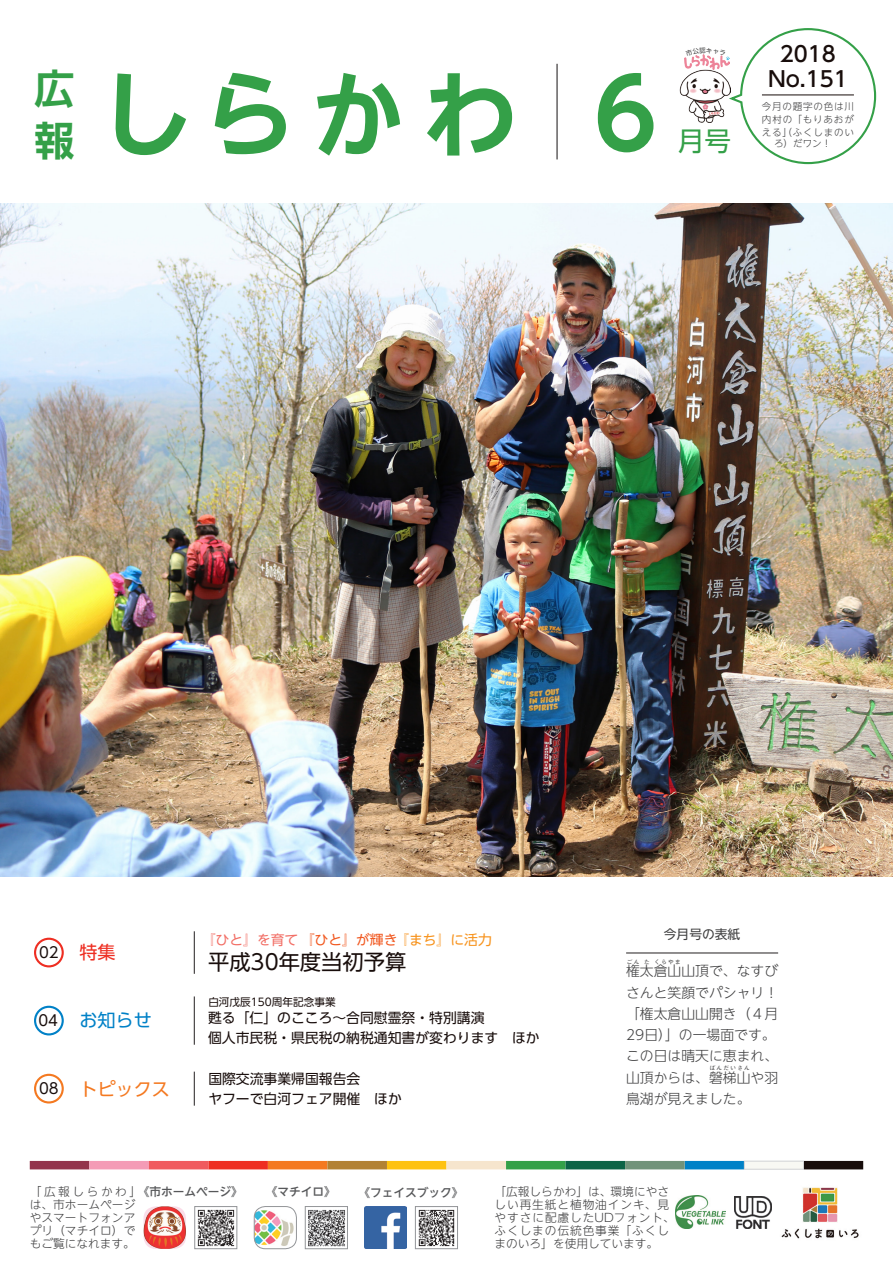
<style>
.page{position:relative;width:893px;height:1263px;background:#fff}
.page>*{position:absolute;margin:0;border:0;box-sizing:border-box;transform-origin:0 0}
.t1{font:700 95.7px "UD Shin Go NT Pro De";color:#34a048}
.t2{font:700 40.35px/52.5px "UD Shin Go NT Pro De";color:#34a048}
.t3{font:26.55px "UD Shin Go Pro";color:#34a048}
.t4{font:21.3px "UD Shin Go Pro";color:#180d0b}
.t5{font:500 21.3px/25.5px "UD Shin Go NT Pro";color:#180d0b;text-align:center}
.t6{font:18px "UD Shin Go Pro";color:#f47921}
.t7{font:18px "UD Shin Go Pro";color:#0081c7}
.t8{font:18px "UD Shin Go Pro";color:#ee2e22}
.t9{font:14.85px "UD Shin Go Pro";color:#180d0b}
.t10{font:300 13.8px/21.3px "UD Shin Go NT Pro";color:#3e3e3f}
.t11{font:13.8px/20.2px "UD Shin Go Pro";color:#180d0b}
.t12{font:13.8px "UD Shin Go NT Pro";color:#f26f66}
.t13{font:13.8px "UD Shin Go NT Pro";color:#f7931d}
.t14{font:12.75px "UD Shin Go NT Pro";color:#3e3e3f}
.t15{font:300 11.7px/12.8px "UD Shin Go NT Pro";letter-spacing:.005em;color:#3e3e3f}
.t16{font:300 11.7px/12.8px "UD Shin Go NT Pro";letter-spacing:.075em;color:#3e3e3f}
.t17{font:500 11.7px "UD Shin Go NT Pro";color:#57585a}
.t18{font:10.65px "UD Shin Go Pro";color:#180d0b}
.t19{font:300 9.6px/12.8px "UD Shin Go NT Pro";letter-spacing:.075em;color:#3e3e3f;text-align:justify}
.t20{font:300 5.55px "UD Shin Go NT Pro";letter-spacing:.25em;color:#3e3e3f}
.s1{color:#f15921}
.s2{font-weight:500;color:#57585a}
</style>
<div class="page">
<img style="left:0;top:203px;width:893px;height:673px">
<img style="left:676px;top:1196px;width:49px;height:33px">
<img style="left:735px;top:1196px;width:37px;height:33px">
<img style="left:781px;top:1187px;width:78px;height:52px">
<img style="left:308px;top:1210px;width:37px;height:37px">
<div style="left:305px;top:1206px;width:43px;height:43px;border:1px solid #939598"></div>
<img style="left:254px;top:1207px;width:42px;height:42px">
<div style="left:254px;top:1206px;width:43px;height:43px;border:1px solid #939598;border-radius:11px"></div>
<img style="left:197px;top:1209px;width:38px;height:38px">
<div style="left:195px;top:1206px;width:42px;height:43px;border:1px solid #939598"></div>
<svg style="left:144px;top:1206px;width:42px;height:43px"></svg>
<img style="left:144px;top:1206px;width:18px;height:32px">
<img style="left:418px;top:1209px;width:37px;height:38px">
<div style="left:415px;top:1206px;width:43px;height:43px;border:1px solid #939598"></div>
<img style="left:364px;top:1206px;width:43px;height:43px">
<div style="left:34px;top:1006px;width:30px;height:29px;border:2px solid #0081c7;border-radius:50%"></div>
<div style="left:34px;top:1074px;width:30px;height:29px;border:2px solid #f47921;border-radius:50%"></div>
<div style="left:34px;top:938px;width:30px;height:29px;border:2px solid #ee2e22;border-radius:50%"></div>
<hr style="left:626px;top:953px;width:152px;height:1px;background:#231f20">
<hr style="left:194px;top:996px;width:1px;height:49px;background:#231f20">
<hr style="left:194px;top:931px;width:1px;height:43px;background:#231f20">
<hr style="left:194px;top:1071px;width:1px;height:35px;background:#231f20">
<hr style="left:556px;top:64px;width:2px;height:95px;background:#231f20">
<div style="left:208px;top:1161px;width:60px;height:8px;background:#ee2e22"></div>
<div style="left:685px;top:1161px;width:59px;height:8px;background:#0081c7"></div>
<div style="left:268px;top:1161px;width:59px;height:8px;background:#f47921"></div>
<div style="left:506px;top:1161px;width:60px;height:8px;background:#34a048"></div>
<div style="left:30px;top:1161px;width:59px;height:8px;background:#93344c"></div>
<div style="left:89px;top:1161px;width:60px;height:8px;background:#f49bb6"></div>
<div style="left:387px;top:1161px;width:59px;height:8px;background:#fec210"></div>
<div style="left:149px;top:1161px;width:59px;height:8px;background:#f05a5e"></div>
<div style="left:327px;top:1161px;width:60px;height:8px;background:#b28133"></div>
<div style="left:566px;top:1161px;width:59px;height:8px;background:#0c6346"></div>
<div style="left:446px;top:1161px;width:60px;height:8px;background:#f6e5cd"></div>
<div style="left:625px;top:1161px;width:60px;height:8px;background:#71937a"></div>
<div style="left:804px;top:1161px;width:59px;height:8px;background:#180d0b"></div>
<div style="left:744px;top:1161px;width:60px;height:8px;background:#f8f8f3;border:1px solid #d1d2d4"></div>
<img style="left:679px;top:78px;width:6px;height:18px">
<svg style="left:685px;top:28px;width:192px;height:137px"></svg>
<h2 class="t2" style="left:34px;top:61px;width:41px">広報</h2>
<h1 class="t1" style="left:594px;top:37px;width:65px">6</h1>
<h1 class="t1" style="left:97px;top:37px;width:423px">しらかわ</h1>
<h3 class="t3" style="left:678px;top:119px;width:55px">月号</h3>
<h3 class="t5" style="left:768px;top:40px;width:81px">2018<br>No.151</h3>
<p class="t19" style="left:762px;top:100px;width:93px">今月の題字の色は川内村の「もりあおがえる」（ふくしまのい</p>
<p class="t19" style="left:774px;top:137px;width:59px">ろ）だワン!</p>
<p class="t9" style="left:39px;top:940px;width:21px">02</p>
<p class="t9" style="left:38px;top:1008px;width:21px">04</p>
<h3 class="t8" style="left:79px;top:938px;width:38px">特集</h3>
<h3 class="t7" style="left:79px;top:1006px;width:74px">お知らせ</h3>
<p class="t12" style="left:202px;top:928px;width:197px">『ひと』を育て<span class="s1">『ひと』が輝き</span></p>
<h3 class="t4" style="left:208px;top:945px;width:200px">平成30年度当初予算</h3>
<p class="t11" style="left:208px;top:1007px;width:333px">甦る「仁」のこころ～合同慰霊祭・特別講演<br>個人市民税・県民税の納税通知書が変わります　ほか</p>
<p class="t13" style="left:395px;top:928px;width:98px">『まち』に活力</p>
<p class="t18" style="left:208px;top:993px;width:129px">白河戊辰150周年記念事業</p>
<p class="t9" style="left:39px;top:1077px;width:21px">08</p>
<h3 class="t6" style="left:79px;top:1074px;width:92px">トピックス</h3>
<p class="t11" style="left:208px;top:1068px;width:195px">国際交流事業帰国報告会<br>ヤフーで白河フェア開催　ほか</p>
<p class="t14" style="left:664px;top:924px;width:78px">今月号の表紙</p>
<p class="t20" style="left:627px;top:957px;width:14px">ごん</p>
<p class="t20" style="left:644px;top:957px;width:7px">た</p>
<p class="t20" style="left:654px;top:957px;width:28px">くらやま</p>
<p class="t10" style="left:626px;top:981px;width:154px">さんと笑顔でパシャリ!「権太倉山山開き（４月<br>29日）」の一場面です。この日は晴天に恵まれ、山頂からは、磐梯山や羽</p>
<p class="t10" style="left:626px;top:960px;width:154px">権太倉山山頂で、なすび</p>
<p class="t20" style="left:710px;top:1063px;width:42px">ばんだいさん</p>
<p class="t10" style="left:626px;top:1087px;width:126px">鳥湖が見えました。</p>
<p class="t15" style="left:30px;top:1185px;width:215px">「広報しらかわ」<span class="s2">《市ホームページ》</span>は、市ホームページ<br>やスマートフォンア<br>プリ（マチイロ）で<br>もご覧になれます。</p>
<p class="t15" style="left:494px;top:1185px;width:176px">「広報しらかわ」は、環境にやさ</p>
<p class="t17" style="left:266px;top:1182px;width:72px">《マチイロ《</p>
<p class="t17" style="left:358px;top:1183px;width:107px">《フェイスブック》</p>
<p class="t16" style="left:494px;top:1198px;width:182px">しい再生紙と植物油インキ、見やすさに配慮したUDフォント、ふくしまの伝統色事業「ふくしまのいろ」を使用しています。</p>
</div>
